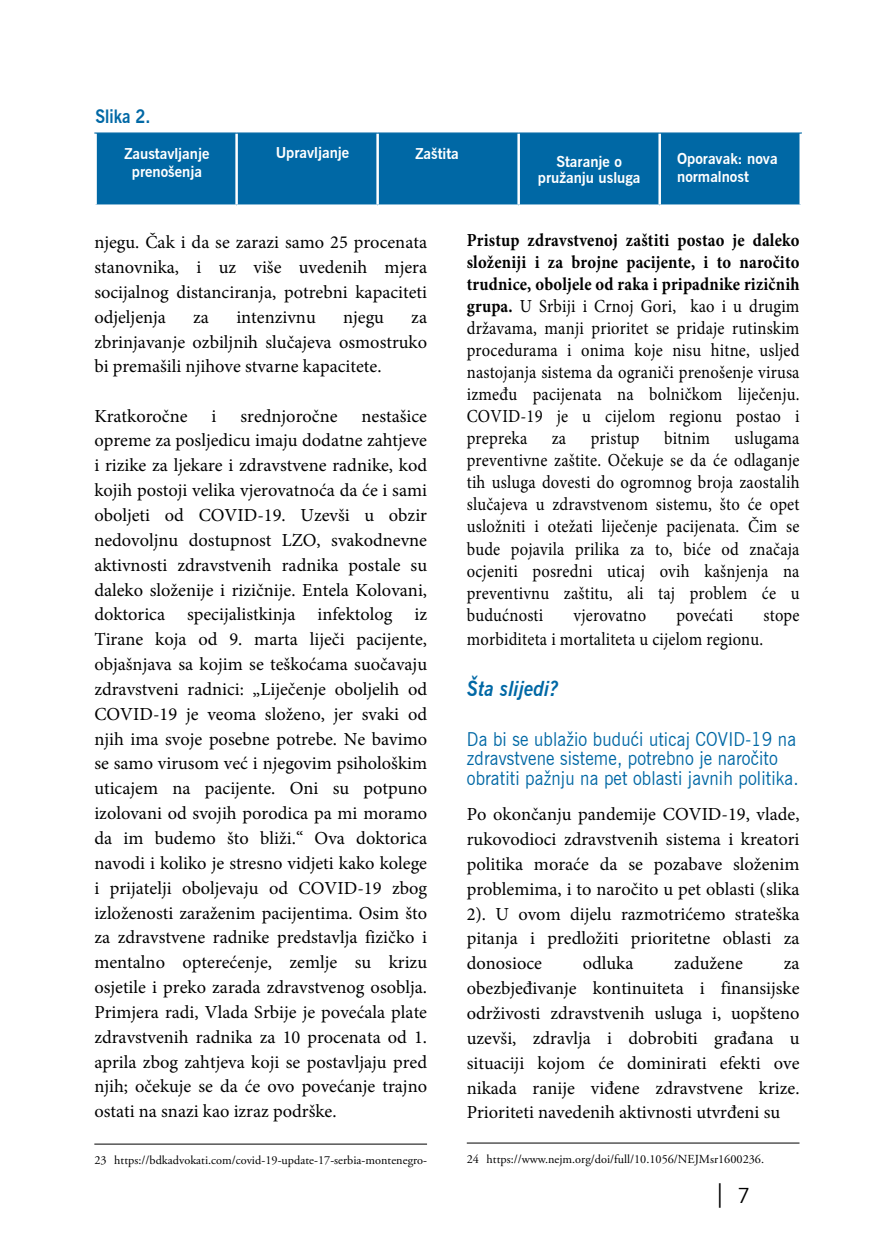
<style>
.page{position:relative;width:874px;height:1241px;background:#fff}
.page>*{position:absolute;margin:0;border:0;box-sizing:border-box;transform-origin:0 0}
.t1{font:24.5px "News Gothic BT";color:#000}
.t2{font:italic 700 21px "News Gothic BT";letter-spacing:.01em;color:#0068a5;scale:.9 1}
.t3{font:19.25px/19.2px "News Gothic BT";letter-spacing:.01em;color:#0068a5;scale:.9 1}
.t4{font:18.38px/24.8px "Minion Pro";color:#000;text-align:justify}
.t5{font:18.38px/22.1px "Minion Pro";color:#000;text-align:justify;scale:.9 1}
.t6{font:700 18.38px "News Gothic BT";color:#0068a5;scale:.9 1}
.t7{font:700 14.88px/17.8px "News Gothic BT";color:#fff;text-align:center}
.t8{font:12.25px "Adobe Garamond Pro";color:#000}
.s1{font-weight:700}
.s2{font-size:21px}
</style>
<div class="page">
<hr style="left:94px;top:1143px;width:333px;height:1px;background:#000">
<hr style="left:466px;top:1142px;width:333px;height:1px;background:#000">
<div style="left:97px;top:134px;width:702px;height:70px;background:#0068a5"></div>
<hr style="left:94px;top:132px;width:142px;height:2px;background:#0068a5">
<hr style="left:236px;top:132px;width:141px;height:2px;background:#0068a5">
<hr style="left:377px;top:132px;width:141px;height:2px;background:#0068a5">
<hr style="left:518px;top:132px;width:141px;height:2px;background:#0068a5">
<hr style="left:659px;top:132px;width:142px;height:2px;background:#0068a5">
<hr style="left:235px;top:134px;width:3px;height:70px;background:#fff">
<hr style="left:376px;top:134px;width:2px;height:70px;background:#fff">
<hr style="left:517px;top:134px;width:2px;height:70px;background:#fff">
<hr style="left:658px;top:134px;width:2px;height:70px;background:#fff">
<p class="t6" style="left:95px;top:105px;width:63px">Slika 2.</p>
<p class="t7" style="left:124px;top:145px;width:87px">Zaustavljanje prenošenja</p>
<p class="t7" style="left:275px;top:144px;width:75px">Upravljanje</p>
<p class="t7" style="left:415px;top:145px;width:45px">Zaštita</p>
<p class="t7" style="left:537px;top:154px;width:104px;line-height:15.8px">Staranje o pružanju usluga</p>
<p class="t7" style="left:676px;top:150px;width:102px;text-align:left">Oporavak: nova normalnost</p>
<p class="t4" style="left:94px;top:230px;width:334px">njegu. Čak i da se zarazi samo 25 procenata stanovnika, i uz više uvedenih mjera socijalnog distanciranja, potrebni kapaciteti odjeljenja</p>
<p class="t4" style="left:193px;top:304px;width:17px">za</p>
<p class="t4" style="left:236px;top:304px;width:81px">intenzivnu</p>
<p class="t4" style="left:343px;top:304px;width:42px">njegu</p>
<p class="t4" style="left:94px;top:304px;width:334px;text-indent:317px">za zbrinjavanje ozbiljnih slučajeva osmostruko bi premašili njihove stvarne kapacitete.</p>
<p class="t4" style="left:94px;top:403px;width:95px">Kratkoročne</p>
<p class="t4" style="left:211px;top:403px;width:6px">i</p>
<p class="t4" style="left:240px;top:403px;width:99px">srednjoročne</p>
<p class="t4" style="left:94px;top:403px;width:334px;text-indent:267px">nestašice opreme za posljedicu imaju dodatne zahtjeve i rizike za ljekare i zdravstvene radnike, kod kojih postoji velika vjerovatnoća da će i sami oboljeti od COVID-19. Uzevši u obzir nedovoljnu dostupnost LZO, svakodnevne aktivnosti zdravstvenih radnika postale su daleko složenije i rizičnije. Entela Kolovani, doktorica specijalistkinja infektolog iz Tirane koja od 9. marta liječi pacijente, objašnjava sa kojim se teškoćama suočavaju zdravstveni radnici: „Liječenje oboljelih od COVID-19 je veoma složeno, jer svaki od njih ima svoje posebne potrebe. Ne bavimo se samo virusom već i njegovim psihološkim uticajem na pacijente. Oni su potpuno izolovani od svojih porodica pa mi moramo da im budemo što bliži.“ Ova doktorica navodi i koliko je stresno vidjeti kako kolege i prijatelji oboljevaju od COVID-19 zbog izloženosti zaraženim pacijentima. Osim što za zdravstvene radnike predstavlja fizičko i mentalno opterećenje, zemlje su krizu osjetile i preko zarada zdravstvenog osoblja.<br>Primjera radi, Vlada Srbije je povećala plate zdravstvenih radnika za 10 procenata od 1. aprila zbog zahtjeva koji se postavljaju pred njih; očekuje se da će ovo povećanje trajno ostati na snazi kao izraz podrške.</p>
<p class="t8" style="left:94px;top:1152px;width:334px">23 https://bdkadvokati.com/covid-19-update-17-serbia-montenegro-</p>
<p class="t5" style="left:466px;top:229px;width:371px"><span class="s1">Pristup zdravstvenoj zaštiti postao je daleko složeniji i za brojne pacijente, i to naročito trudnice, oboljele od raka i pripadnike rizičnih grupa.</span> U Srbiji i Crnoj Gori, kao i u drugim državama, manji prioritet se pridaje rutinskim procedurama i onima koje nisu hitne, usljed nastojanja sistema da ograniči prenošenje virusa između pacijenata na bolničkom liječenju.<br>COVID-19 je u cijelom regionu postao i prepreka</p>
<p class="t5" style="left:466px;top:427px;width:371px;text-indent:267px">uslugama preventivne zaštite. Očekuje se da će odlaganje tih usluga dovesti do ogromnog broja zaostalih slučajeva u zdravstvenom sistemu, što će opet usložniti i otežati liječenje pacijenata. Čim se bude pojavila prilika za to, biće od značaja ocjeniti posredni uticaj ovih kašnjenja na preventivnu zaštitu, ali taj problem će u budućnosti</p>
<p class="t5" style="left:551px;top:427px;width:17px">za</p>
<p class="t5" style="left:590px;top:427px;width:56px">pristup</p>
<p class="t5" style="left:663px;top:427px;width:52px">bitnim</p>
<p class="t5" style="left:573px;top:603px;width:82px">vjerovatno</p>
<p class="t5" style="left:676px;top:603px;width:65px">povećati</p>
<p class="t5" style="left:763px;top:603px;width:41px">stope</p>
<p class="t5" style="left:466px;top:628px;width:331px">morbiditeta i mortaliteta u cijelom regionu.</p>
<p class="t2" style="left:466px;top:676px;width:103px">Šta slijedi?</p>
<p class="t3" style="left:466px;top:729px;width:370px">Da bi se ublažio budući uticaj COVID-19 na zdravstvene sisteme, potrebno je naročito obratiti pažnju na pet oblasti javnih politika.</p>
<p class="t4" style="left:466px;top:801px;width:334px">Po okončanju pandemije COVID-19, vlade, rukovodioci zdravstvenih sistema i kreatori politika moraće da se pozabave složenim problemima, i to naročito u pet oblasti (slika 2). U ovom dijelu razmotrićemo strateška pitanja i predložiti prioritetne oblasti za donosioce</p>
<p class="t4" style="left:582px;top:950px;width:52px">odluka</p>
<p class="t4" style="left:674px;top:950px;width:70px">zadužene</p>
<p class="t4" style="left:466px;top:950px;width:334px;text-indent:317px">za obezbjeđivanje kontinuiteta i finansijske održivosti zdravstvenih usluga i, uopšteno uzevši, zdravlja i dobrobiti građana u situaciji kojom će dominirati efekti ove nikada ranije viđene zdravstvene krize.<br>Prioriteti navedenih aktivnosti utvrđeni su</p>
<p class="t8" style="left:466px;top:1151px;width:299px">24 https://www.nejm.org/doi/full/10.1056/NEJMsr1600236.</p>
<h1 class="t1" style="left:713px;top:1177px;width:38px">| <span class="s2">7</span></h1>
</div>
